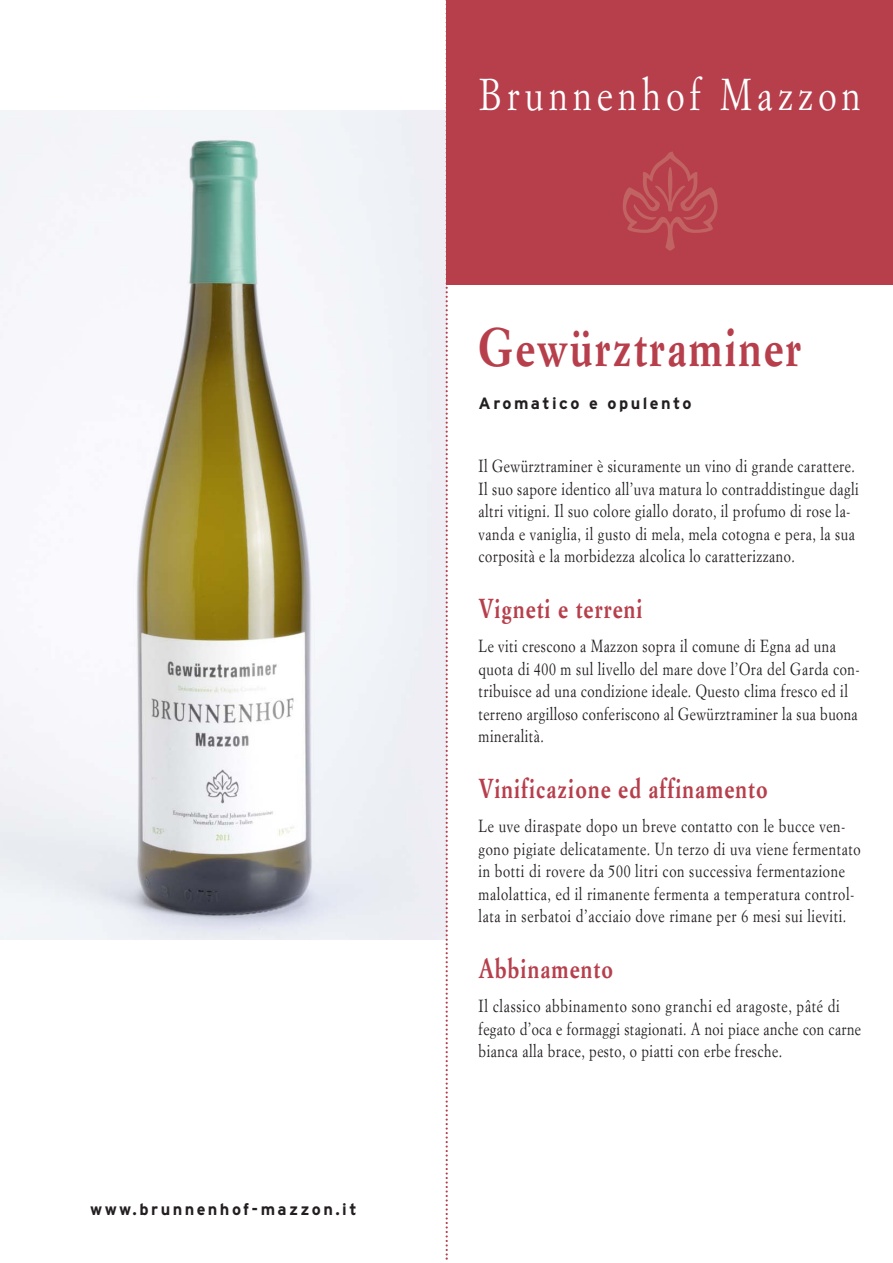
<style>
.page{position:relative;width:893px;height:1263px;background:#fff}
.page>*{position:absolute;margin:0;border:0;box-sizing:border-box;transform-origin:0 0}
.t1{font:105.6px "L Decoration Pi One";color:#c26363}
.t2{font:700 53.1px "Simoncini Garamond";letter-spacing:.05em;color:#b73f4c;scale:.8 1}
.t3{font:43.8px "Simoncini Garamond";letter-spacing:.15em;color:#fff;scale:.8 1}
.t4{font:700 27px "Simoncini Garamond";letter-spacing:.05em;color:#b73f4c;scale:.8 1}
.t5{font:17.25px/22.5px "Simoncini Garamond";letter-spacing:.035em;color:#231f20;scale:.8 1}
.t6{font:700 16.35px "Interstate";letter-spacing:.15em;color:#231f20}
</style>
<div class="page">
<img style="left:0;top:111px;width:445px;height:829px">
<div style="left:446px;top:0;width:446px;height:285px;background:#b73f4c"></div>
<svg style="left:445px;top:0;width:3px;height:1260px"></svg>
<p class="t6" style="left:90px;top:1203px;width:268px">www.brunnenhof-mazzon.it</p>
<h3 class="t3" style="left:479px;top:77px;width:478px">Brunnenhof Mazzon</h3>
<h1 class="t1" style="left:618px;top:128px;width:105px">-</h1>
<h2 class="t2" style="left:478px;top:325px;width:405px">Gewürztraminer</h2>
<p class="t6" style="left:478px;top:398px;width:214px">Aromatico e opulento</p>
<p class="t5" style="left:478px;top:457px;width:477px">Il Gewürztraminer è sicuramente un vino di grande carattere.<br>Il suo sapore identico all’uva matura lo contraddistingue dagli altri vitigni. Il suo colore giallo dorato, il profumo di rose la&shy;vanda e vaniglia, il gusto di mela, mela cotogna e pera, la sua corposità e la morbidezza alcolica lo caratterizzano.</p>
<h3 class="t4" style="left:478px;top:597px;width:206px">Vigneti e terreni</h3>
<p class="t5" style="left:478px;top:637px;width:478px">Le viti crescono a Mazzon sopra il comune di Egna ad una quota di 400 m sul livello del mare dove l’Ora del Garda con&shy;tribuisce ad una condizione ideale. Questo clima fresco ed il terreno argilloso conferiscono al Gewürztraminer la sua buo na mineralità.</p>
<h3 class="t4" style="left:478px;top:777px;width:363px">Vinificazione ed affinamento</h3>
<p class="t5" style="left:478px;top:817px;width:479px">Le uve diraspate dopo un breve contatto con le bucce ven&shy;gono pigiate delicatamente. Un terzo di uva viene fermentato in botti di rovere da 500 litri con successiva fermentazione malolattica, ed il rimanente fermenta a temperatura control&shy;lata in serbatoi d’acciaio dove rimane per 6 mesi sui lieviti.</p>
<h3 class="t4" style="left:478px;top:957px;width:169px">Abbinamento</h3>
<p class="t5" style="left:478px;top:997px;width:479px">Il classico abbinamento sono granchi ed aragoste, pâté di fegato d’oca e formaggi stagionati. A noi piace anche con carne bianca alla brace, pesto, o piatti con erbe fresche.</p>
</div>
